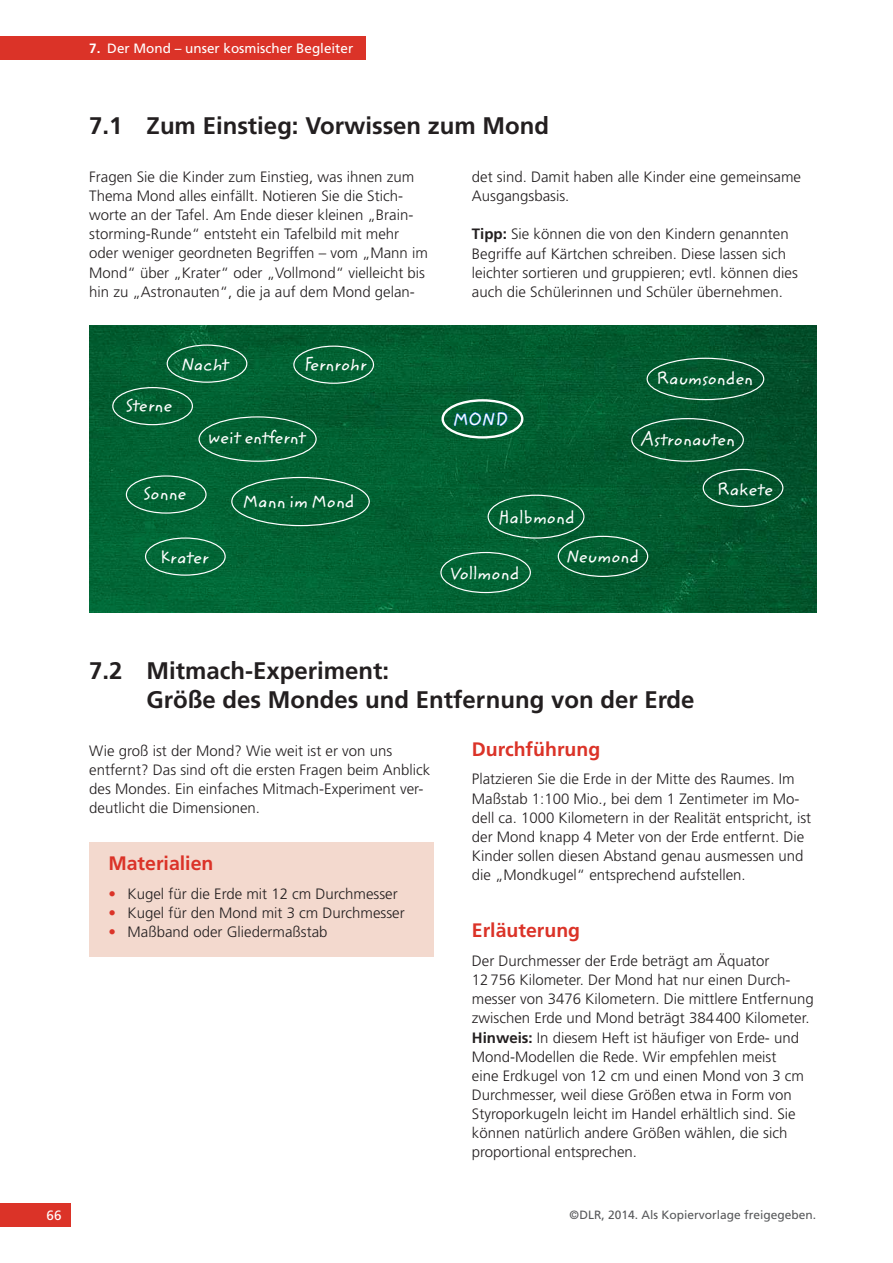
<style>
.page{position:relative;width:893px;height:1263px;background:#fff}
.page>*{position:absolute;margin:0;border:0;box-sizing:border-box;transform-origin:0 0}
.t1{font:700 24px/28.7px "Frutiger";color:#231f20}
.t2{font:700 19.5px "Frutiger";color:#db3328}
.t3{font:18px "Zemke Hand ITC";color:#fff}
.t4{font:300 15px/19.2px "Frutiger";color:#231f20}
.t5{font:13.5px "Frutiger";color:#fff}
.t6{font:12px "Frutiger";color:#58595b}
.s1{font-weight:700}
.s2{color:#db3328}
</style>
<div class="page">
<div style="left:0;top:1203px;width:70px;height:24px;background:#db3328"></div>
<div style="left:0;top:36px;width:366px;height:24px;background:#db3328"></div>
<img style="left:89px;top:325px;width:727px;height:287px">
<div style="left:89px;top:842px;width:345px;height:115px;background:#f3d9ce"></div>
<svg style="left:453px;top:407px;width:55px;height:20px"></svg>
<div style="left:167px;top:345px;width:80px;height:38px;border:1px solid #fff;border-radius:50%"></div>
<div style="left:112px;top:387px;width:81px;height:38px;border:1px solid #fff;border-radius:50%"></div>
<div style="left:293px;top:346px;width:81px;height:38px;border:1px solid #fff;border-radius:50%"></div>
<div style="left:198px;top:416px;width:119px;height:46px;border:1px solid #fff;border-radius:50%"></div>
<div style="left:126px;top:475px;width:81px;height:39px;border:1px solid #fff;border-radius:50%"></div>
<div style="left:145px;top:537px;width:81px;height:39px;border:1px solid #fff;border-radius:50%"></div>
<div style="left:231px;top:477px;width:139px;height:49px;border:1px solid #fff;border-radius:50%"></div>
<div style="left:440px;top:552px;width:91px;height:41px;border:1px solid #fff;border-radius:50%"></div>
<div style="left:487px;top:495px;width:97px;height:44px;border:1px solid #fff;border-radius:50%"></div>
<div style="left:558px;top:536px;width:90px;height:41px;border:1px solid #fff;border-radius:50%"></div>
<div style="left:646px;top:358px;width:118px;height:42px;border:1px solid #fff;border-radius:50%"></div>
<div style="left:631px;top:418px;width:113px;height:44px;border:1px solid #fff;border-radius:50%"></div>
<div style="left:703px;top:469px;width:80px;height:38px;border:1px solid #fff;border-radius:50%"></div>
<div style="left:441px;top:399px;width:82px;height:40px;border:2px solid #fff;border-radius:50%"></div>
<p class="t5" style="left:89px;top:43px;width:265px"><span class="s1">7.</span> Der Mond – unser kosmischer Begleiter</p>
<h1 class="t1" style="left:89px;top:113px;width:461px">7.1 Zum Einstieg: Vorwissen zum Mond</h1>
<p class="t4" style="left:89px;top:168px;width:340px">Fragen Sie die Kinder zum Einstieg, was ihnen zum Thema Mond alles einfällt. Notieren Sie die Stich&shy;worte an der Tafel. Am Ende dieser kleinen „Brain&shy;storming-Runde“ entsteht ein Tafelbild mit mehr oder weniger geordneten Begriffen – vom „Mann im Mond“ über „Krater“ oder „Vollmond“ vielleicht bis hin zu „Astronauten“, die ja auf dem Mond gelan-</p>
<p class="t4" style="left:472px;top:168px;width:331px">det sind. Damit haben alle Kinder eine gemeinsame<br>Ausgangsbasis.</p>
<p class="t4" style="left:472px;top:226px;width:328px"><span class="s1">Tipp:</span> Sie können die von den Kindern genannten Begriffe auf Kärtchen schreiben. Diese lassen sich leichter sortieren und gruppieren; evtl. können dies auch die Schülerinnen und Schüler übernehmen.</p>
<p class="t3" style="left:181px;top:353px;width:49px">Nacht</p>
<p class="t3" style="left:304px;top:353px;width:64px">Fernrohr</p>
<p class="t3" style="left:126px;top:394px;width:48px">Sterne</p>
<p class="t3" style="left:208px;top:427px;width:98px">weit entfernt</p>
<p class="t3" style="left:143px;top:482px;width:45px">Sonne</p>
<p class="t3" style="left:160px;top:546px;width:50px">Krater</p>
<p class="t3" style="left:243px;top:490px;width:113px">Mann im Mond</p>
<p class="t3" style="left:453px;top:408px;width:57px">MOND</p>
<p class="t3" style="left:498px;top:507px;width:78px">Halbmond</p>
<p class="t3" style="left:656px;top:367px;width:98px">Raum sonden</p>
<p class="t3" style="left:640px;top:428px;width:96px">Astronauten</p>
<p class="t3" style="left:717px;top:478px;width:58px">Rakete</p>
<p class="t3" style="left:450px;top:562px;width:71px">Vollmond</p>
<p class="t3" style="left:566px;top:545px;width:74px">Neumond</p>
<p class="t5" style="left:47px;top:1210px;width:17px">66</p>
<h1 class="t1" style="left:147px;top:658px;width:549px;text-indent:-57px">7.2 Mitmach-Experiment:<br>Größe des Mondes und Entfernung von der Erde</h1>
<p class="t4" style="left:89px;top:742px;width:342px">Wie groß ist der Mond? Wie weit ist er von uns entfernt? Das sind oft die ersten Fragen beim Anblick des Mondes. Ein einfaches Mitmach-Experiment ver&shy;deutlicht die Dimensionen.</p>
<h2 class="t2" style="left:472px;top:741px;width:130px">Durchführung</h2>
<p class="t4" style="left:472px;top:771px;width:341px">Platzieren Sie die Erde in der Mitte des Raumes. Im Maßstab 1:100 Mio., bei dem 1 Zentimeter im Mo&shy;dell ca. 1000 Kilometern in der Realität entspricht, ist der Mond knapp 4 Meter von der Erde entfernt. Die Kinder sollen diesen Abstand genau ausmessen und die „Mondkugel“ entsprechend aufstellen.</p>
<h2 class="t2" style="left:472px;top:923px;width:110px">Erläuterung</h2>
<p class="t4" style="left:472px;top:952px;width:343px">Der Durchmesser der Erde beträgt am Äquator<br>12 756 Kilometer. Der Mond hat nur einen Durch&shy;messer von 3476 Kilometern. Die mittlere Entfernung zwischen Erde und Mond beträgt 384 400 Kilometer.<br><span class="s1">Hinweis:</span> In diesem Heft ist häufiger von Erde- und Mond-Modellen die Rede. Wir empfehlen meist<br>eine Erdkugel von 12 cm und einen Mond von 3 cm Durchmesser, weil diese Größen etwa in Form von Styroporkugeln leicht im Handel erhältlich sind. Sie können natürlich andere Größen wählen, die sich proportional entsprechen.</p>
<h2 class="t2" style="left:108px;top:856px;width:107px">Materialien</h2>
<p class="t4" style="left:108px;top:886px;width:291px"><span class="s2">•</span> Kugel für die Erde mit 12 cm Durchmesser</p>
<p class="t4" style="left:108px;top:905px;width:298px"><span class="s2">•</span> Kugel für den Mond mit 3 cm Durchmesser</p>
<p class="t4" style="left:108px;top:924px;width:221px"><span class="s2">•</span> Maßband oder Gliedermaßstab</p>
<p class="t6" style="left:569px;top:1210px;width:248px">© DLR, 2014. Als Kopiervorlage freigegeben.</p>
</div>
